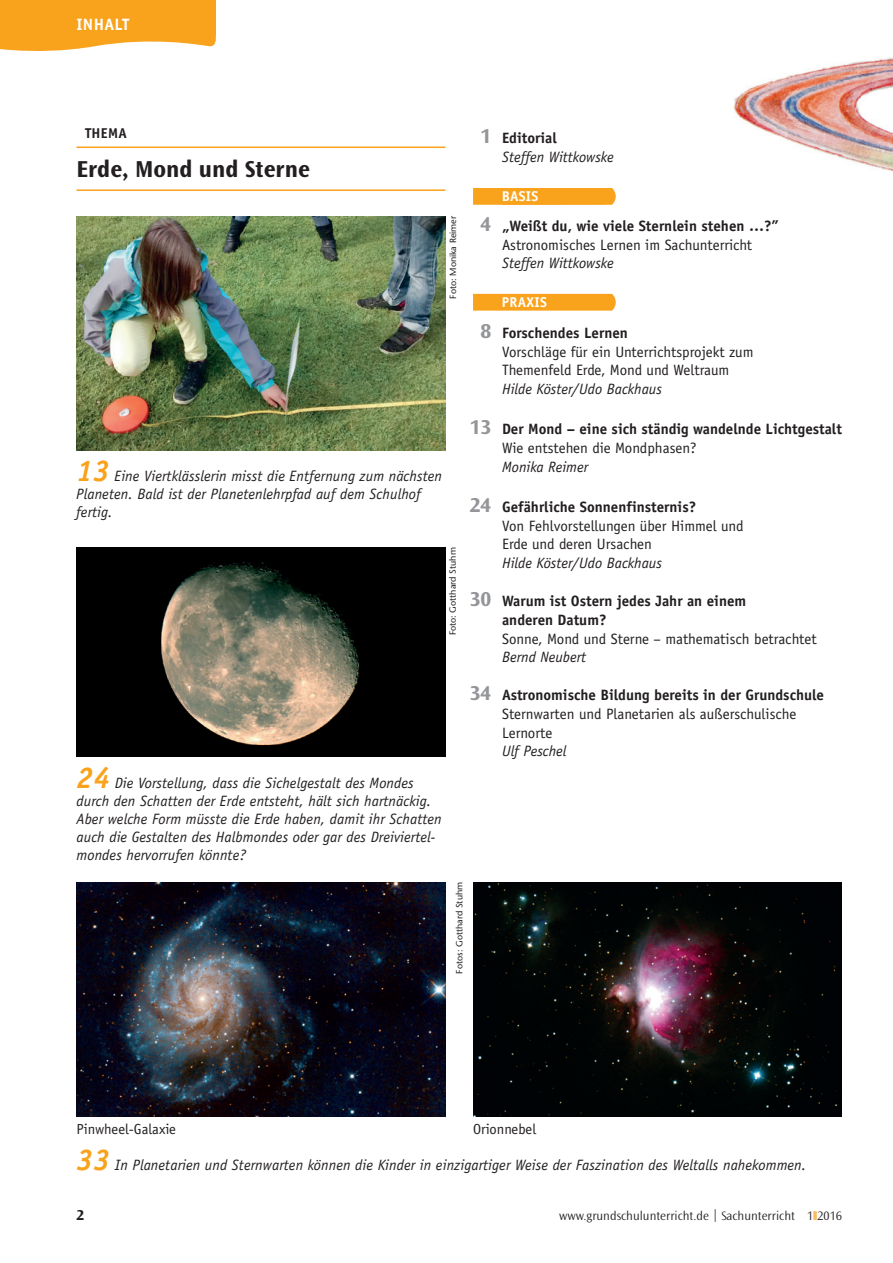
<style>
.page{position:relative;width:893px;height:1263px;background:#fff}
.page>*{position:absolute;margin:0;border:0;box-sizing:border-box;transform-origin:0 0}
.t1{font:700 24px "Ocean Sans Std";color:#231f20}
.t2{font:700 16.5px "Officina Sans Std";letter-spacing:.02em;color:#fff}
.t3{font:italic 15px/18px "Officina Sans Std";letter-spacing:.005em;color:#231f20}
.t4{font:15px/18.8px "Officina Sans Std";color:#231f20}
.t5{font:700 15px/18.8px "Officina Sans Std";color:#231f20}
.t6{font:700 15px "Ocean Sans Std";color:#231f20}
.t7{font:14.55px "Officina Sans Std";color:#231f20}
.t8{font:700 14.25px "Officina Sans Std";letter-spacing:.02em;color:#fff}
.t9{font:700 14.25px "Officina Sans Std";letter-spacing:.02em;color:#231f20}
.t10{font:300 12.75px "Ocean Sans Std";color:#231f20}
.t11{font:500 9px "Stone Sans Std";color:#231f20}
.s1{font-weight:700;font-size:30px;color:#f9a21c}
.s2{font-family:"Ocean Sans Std";font-weight:700;font-style:normal;font-size:21px;color:#939598}
.s3{font-weight:700;font-style:normal}
.s4{font-family:"Ocean Sans Std";font-weight:700;font-size:21px;color:#939598}
.s5{font-weight:700}
.s6{font-family:"Ocean Sans Std";font-size:21px;color:#939598}
.s7{font-weight:400}
.s8{color:#fcbb62}
</style>
<div class="page">
<svg style="left:0;top:36px;width:216px;height:15px"></svg>
<div style="left:0;top:0;width:216px;height:36px;background:#f9a21c"></div>
<img style="left:733px;top:57px;width:160px;height:115px">
<svg style="left:473px;top:188px;width:143px;height:17px"></svg>
<div style="left:502px;top:189px;width:104px;height:16px;background:#f9a21c"></div>
<svg style="left:473px;top:294px;width:143px;height:17px;background:#f9a423"></svg>
<hr style="left:77px;top:147px;width:368px;height:1px;background:#f9a21c">
<hr style="left:77px;top:189px;width:368px;height:2px;background:#f9a21c">
<img style="left:77px;top:216px;width:368px;height:234px">
<img style="left:77px;top:547px;width:368px;height:209px">
<img style="left:473px;top:882px;width:369px;height:234px">
<img style="left:77px;top:882px;width:368px;height:234px">
<p class="t2" style="left:77px;top:14px;width:54px">INHALT</p>
<p class="t9" style="left:85px;top:124px;width:43px">THEMA</p>
<h1 class="t1" style="left:77px;top:156px;width:235px">Erde, Mond und Sterne</h1>
<p class="t11" style="left:448px;top:299px;width:84px;rotate:-90deg">Foto: Monika Reimer</p>
<p class="t3" style="left:76px;top:467px;width:367px"><span class="s1">13</span> Eine Viertklässlerin misst die Entfernung zum nächsten<br>Planeten. Bald ist der Planetenlehrpfad auf dem Schulhof fertig.</p>
<p class="t11" style="left:447px;top:635px;width:90px;rotate:-90deg">Foto: Gotthard Stuhm</p>
<p class="t3" style="left:77px;top:774px;width:367px"><span class="s1">24</span> Die Vorstellung, dass die Sichelgestalt des Mondes durch den Schatten der Erde entsteht, hält sich hartnäckig.<br>Aber welche Form müsste die Erde haben, damit ihr Schatten auch die Gestalten des Halbmondes oder gar des Dreiviertel&shy;mondes hervorrufen könnte?</p>
<p class="t3" style="left:502px;top:128px;width:113px;line-height:18.8px;text-indent:-22px"><span class="s2">1</span> <span class="s3">Editorial<br></span>Steffen Wittkowske</p>
<p class="t8" style="left:502px;top:188px;width:38px">BASIS</p>
<p class="t4" style="left:481px;top:217px;width:300px;text-align:center"><span class="s4">4</span> <span class="s5">„Weißt du, wie viele Sternlein stehen …?”<br></span>Astronomisches Lernen im Sachunterricht</p>
<p class="t3" style="left:502px;top:254px;width:113px">Steffen Wittkowske</p>
<p class="t8" style="left:502px;top:293px;width:46px">PRAXIS</p>
<p class="t4" style="left:502px;top:323px;width:253px;text-indent:-22px"><span class="s4">8</span> <span class="s5">Forschendes Lernen<br></span>Vorschläge für ein Unterrichtsprojekt zum<br>Themenfeld Erde, Mond und Weltraum</p>
<p class="t3" style="left:502px;top:380px;width:161px">Hilde Köster/Udo Backhaus</p>
<p class="t5" style="left:502px;top:420px;width:341px;text-indent:-32px"><span class="s6">13</span> Der Mond – eine sich ständig wandelnde Lichtgestalt<br><span class="s7">Wie entstehen die Mondphasen?</span></p>
<p class="t3" style="left:502px;top:458px;width:88px">Monika Reimer</p>
<p class="t4" style="left:502px;top:497px;width:243px;text-indent:-32px"><span class="s4">24</span> <span class="s5">Gefährliche Sonnenfinsternis?<br></span>Von Fehlvorstellungen über Himmel und<br>Erde und deren Ursachen</p>
<p class="t3" style="left:502px;top:554px;width:161px">Hilde Köster/Udo Backhaus</p>
<p class="t5" style="left:502px;top:591px;width:246px;text-indent:-32px"><span class="s6">30</span> Warum ist Ostern jedes Jahr an einem anderen Datum?</p>
<p class="t4" style="left:502px;top:629px;width:316px">Sonne, Mond und Sterne – mathematisch betrachtet</p>
<p class="t3" style="left:502px;top:648px;width:86px">Bernd Neubert</p>
<p class="t4" style="left:502px;top:686px;width:323px;text-indent:-32px"><span class="s4">34</span> <span class="s5">Astronomische Bildung bereits in der Grundschule<br></span>Sternwarten und Planetarien als außerschulische<br>Lernorte</p>
<p class="t3" style="left:502px;top:742px;width:66px">Ulf Peschel</p>
<p class="t11" style="left:454px;top:973px;width:93px;rotate:-90deg">Fotos: Gotthard Stuhm</p>
<p class="t7" style="left:77px;top:1120px;width:101px">Pinwheel-Galaxie</p>
<p class="t7" style="left:473px;top:1120px;width:65px">Orionnebel</p>
<p class="t3" style="left:77px;top:1156px;width:731px"><span class="s1">33</span> In Planetarien und Sternwarten können die Kinder in einzigartiger Weise der Faszination des Weltalls nahekommen.</p>
<p class="t6" style="left:77px;top:1207px;width:9px">2</p>
<p class="t10" style="left:559px;top:1209px;width:284px">www.grundschulunterricht.de | Sachunterricht 1<span class="s8">❚</span>2016</p>
</div>
